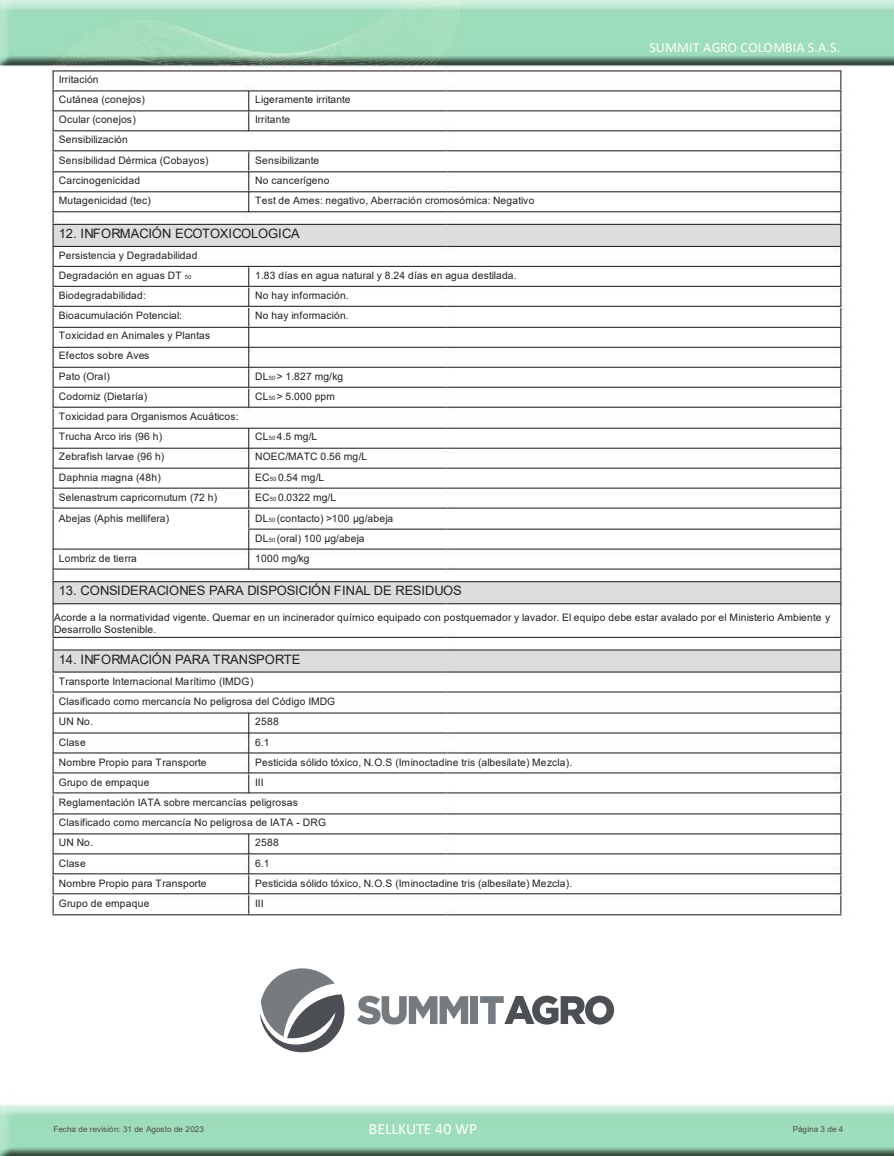
<style>
.page{position:relative;width:894px;height:1156px;background:#fff}
.page>*{position:absolute;margin:0;border:0;box-sizing:border-box;transform-origin:0 0}
.t1{font:15.6px "Calibri";color:#fff}
.t2{font:14.1px "Calibri";color:#fff}
.t3{font:12.9px "Arial";letter-spacing:-.005em;color:#231f1f}
.t4{font:10.2px/20.2px "Arial";letter-spacing:.02em;color:#231f1f}
.t5{font:10.2px/20px "Arial";color:#231f1f}
.t6{font:8.1px "Arial";color:#4f4b4c}
.t7{font:8.1px "Arial";letter-spacing:.02em;color:#4f4b4c}
.s1{font-size:6px}
</style>
<div class="page">
<img style="left:0;top:0;width:893px;height:1156px">
<div style="left:286px;top:920px;width:311px;height:181px;background:#fff"></div>
<div style="left:470px;top:996px;width:7px;height:28px;background:#767b7f"></div>
<svg style="left:480px;top:995px;width:134px;height:29px"></svg>
<svg style="left:260px;top:968px;width:208px;height:86px"></svg>
<p class="t4" style="left:59px;top:69px;width:151px">Irritación<br>Cutánea (conejos)<br>Ocular (conejos)<br>Sensibilización<br>Sensibilidad Dérmica (Cobayos)<br>Carcinogenicidad<br>Mutagenicidad (tec)</p>
<p class="t5" style="left:255px;top:90px;width:97px">Ligeramente irritante<br>Irritante</p>
<p class="t4" style="left:255px;top:150px;width:280px">Sensibilizante<br>No cancerígeno<br>Test de Ames: negativo, Aberración cromosómica: Negativo</p>
<p class="t3" style="left:59px;top:224px;width:242px">12. INFORMACIÓN ECOTOXICOLOGICA</p>
<p class="t4" style="left:59px;top:245px;width:153px">Persistencia y Degradabilidad<br>Degradación en aguas DT <span class="s1">50<br></span>Biodegradabilidad:<br>Bioacumulación Potencial:<br>Toxicidad en Animales y Plantas<br>Efectos sobre Aves<br>Pato (Oral)<br>Codorniz (Dietaría)</p>
<p class="t4" style="left:59px;top:427px;width:160px">Trucha Arco iris (96 h)<br>Zebrafish larvae (96 h)<br>Daphnia magna (48h)<br>Selenastrum capricornutum (72 h)<br>Abejas (Aphis mellifera)</p>
<p class="t5" style="left:59px;top:548px;width:79px">Lombriz de tierra</p>
<p class="t4" style="left:255px;top:265px;width:263px">1.83 días en agua natural y 8.24 días en agua destilada.<br>No hay información.<br>No hay información.</p>
<p class="t4" style="left:255px;top:366px;width:89px">DL<span class="s1">50</span> &gt; 1.827 mg/kg<br>CL<span class="s1">50</span> &gt; 5.000 ppm</p>
<p class="t4" style="left:255px;top:427px;width:139px">CL<span class="s1">50</span> 4.5 mg/L<br>NOEC/MATC 0.56 mg/L<br>EC<span class="s1">50</span> 0.54 mg/L<br>EC<span class="s1">50</span> 0.0322 mg/L<br>DL<span class="s1">50</span> (contacto) &gt;100 µg/abeja<br>DL<span class="s1">50</span> (oral) 100 µg/abeja<br>1000 mg/kg</p>
<p class="t4" style="left:59px;top:406px;width:181px">Toxicidad para Organismos Acuáticos:</p>
<h2 class="t2" style="left:649px;top:37px;width:192px">SUMMIT AGRO COLOMBIA S.A.S.</h2>
<p class="t3" style="left:59px;top:581px;width:404px">13. CONSIDERACIONES PARA DISPOSICIÓN FINAL DE RESIDUOS</p>
<p class="t4" style="left:54px;top:611px;width:777px;line-height:12.5px">Acorde a la normatividad vigente. Quemar en un incinerador químico equipado con postquemador y lavador. El equipo debe estar avalado por el Ministerio Ambiente y<br>Desarrollo Sostenible.</p>
<p class="t3" style="left:59px;top:651px;width:243px">14. INFORMACIÓN PARA TRANSPORTE</p>
<p class="t4" style="left:59px;top:671px;width:278px">Transporte Internacional Marítimo (IMDG)<br>Clasificado como mercancía No peligrosa del Código IMDG<br>UN No.<br>Clase<br>Nombre Propio para Transporte<br>Grupo de empaque</p>
<p class="t4" style="left:255px;top:711px;width:25px">2588</p>
<p class="t4" style="left:255px;top:732px;width:16px">6.1</p>
<p class="t4" style="left:255px;top:752px;width:318px">Pesticida sólido tóxico, N.O.S (Iminoctadine tris (albesilate) Mezcla).</p>
<p class="t4" style="left:255px;top:772px;width:10px">III</p>
<p class="t4" style="left:59px;top:792px;width:240px">Reglamentación IATA sobre mercancías peligrosas</p>
<p class="t4" style="left:59px;top:812px;width:268px">Clasificado como mercancía No peligrosa de IATA - DRG</p>
<p class="t4" style="left:59px;top:832px;width:36px">UN No.</p>
<p class="t4" style="left:59px;top:853px;width:28px">Clase</p>
<p class="t4" style="left:59px;top:873px;width:149px">Nombre Propio para Transporte</p>
<p class="t4" style="left:59px;top:893px;width:92px">Grupo de empaque</p>
<p class="t4" style="left:255px;top:832px;width:318px">2588<br>6.1<br>Pesticida sólido tóxico, N.O.S (Iminoctadine tris (albesilate) Mezcla).<br>III</p>
<p class="t6" style="left:53px;top:1123px;width:152px">Fecha de revisión: 31 de Agosto de 2023</p>
<h1 class="t1" style="left:368px;top:1117px;width:110px">BELLKUTE 40 WP</h1>
<p class="t7" style="left:792px;top:1123px;width:52px">Página 3 de 4</p>
</div>
